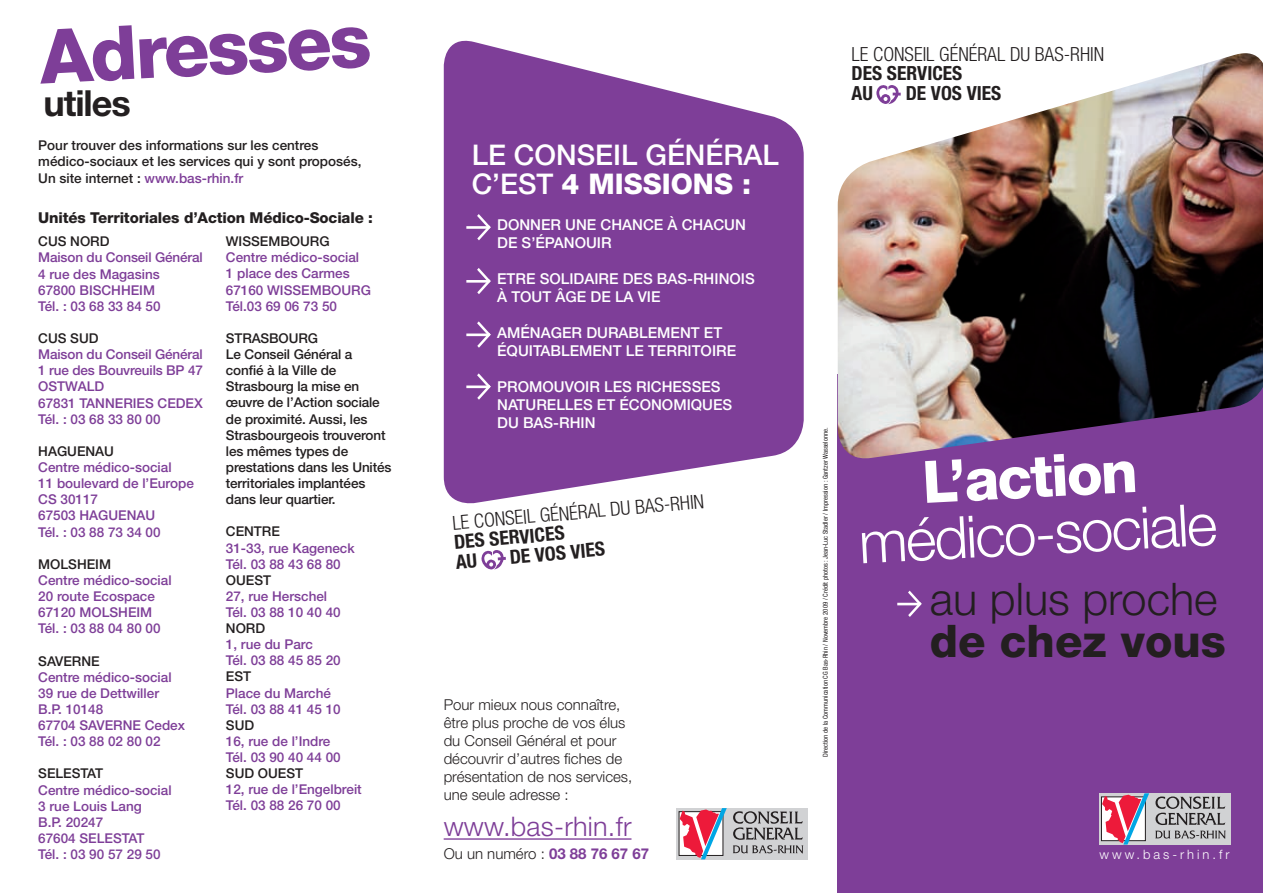
<style>
.page{position:relative;width:1263px;height:893px;background:#fff}
.page>*{position:absolute;margin:0;border:0;box-sizing:border-box;transform-origin:0 0}
.t1{font:800 75px "Helvetica Neue LT Pro";color:#7e3e98}
.t2{font:300 58.5px "Helvetica Neue LT Pro";color:#fff}
.t3{font:800 58.5px "Helvetica Neue LT Pro";color:#fff}
.t4{font:300 45px "Helvetica Neue LT Pro";color:#231f20}
.t5{font:800 45px "Helvetica Neue LT Pro";color:#231f20}
.t6{font:700 36px "Helvetica Neue LT Pro";letter-spacing:-.03em;color:#231f20}
.t7{font:500 28.5px/28.5px "Helvetica Neue LT Pro";color:#fff}
.t8{font:300 27px "Helvetica Neue LT Pro";letter-spacing:.01em;color:#7e3e98}
.t9{font:300 condensed 19.5px "Helvetica Neue LT Pro";color:#231f20}
.t10{font:700 condensed 19.5px/19.5px "Helvetica Neue LT Pro";color:#231f20}
.t11{font:500 15px/18px "Helvetica Neue LT Pro";color:#fff}
.t12{font:300 15px/18px "Helvetica Neue LT Pro";color:#231f20}
.t13{font:800 15px "Helvetica Neue LT Pro";letter-spacing:-.01em;color:#231f20}
.t14{font:500 13.5px/16px "Helvetica Neue LT Pro";color:#7e3e98}
.t15{font:500 13.5px/16px "Helvetica Neue LT Pro";letter-spacing:-.01em;color:#231f20}
.t16{font:300 12.9px "Helvetica Neue LT Pro";letter-spacing:.23em;color:#fff}
.t17{font:condensed 6.75px "Helvetica Neue LT Pro";color:#231f20}
.s1{color:#7e3e98}
.s2{font-weight:800}
.s3{font-weight:700;color:#7e3e98}
</style>
<div class="page">
<div style="left:838px;top:374px;width:425px;height:519px;background:#7e3e98"></div>
<div style="left:1098px;top:793px;width:132px;height:52px;background:#d1d2d4"></div>
<div style="left:1101px;top:797px;width:44px;height:44px;border:1px solid #231f20"></div>
<svg style="left:1102px;top:793px;width:47px;height:52px"></svg>
<svg style="left:1155px;top:796px;width:71px;height:43px"></svg>
<div style="left:676px;top:808px;width:132px;height:51px;background:#d1d2d4"></div>
<svg style="left:680px;top:808px;width:47px;height:51px"></svg>
<svg style="left:733px;top:811px;width:70px;height:42px"></svg>
<img style="left:838px;top:53px;width:425px;height:406px">
<svg style="left:444px;top:40px;width:360px;height:464px;background:#9059a6"></svg>
<hr style="left:466px;top:226px;width:23px;height:3px;background:#fff">
<svg style="left:477px;top:214px;width:14px;height:27px"></svg>
<hr style="left:466px;top:280px;width:23px;height:3px;background:#fff">
<svg style="left:477px;top:268px;width:14px;height:26px"></svg>
<hr style="left:466px;top:333px;width:23px;height:3px;background:#fff">
<svg style="left:477px;top:321px;width:14px;height:27px"></svg>
<hr style="left:466px;top:385px;width:23px;height:3px;background:#fff">
<svg style="left:477px;top:373px;width:14px;height:27px"></svg>
<hr style="left:444px;top:838px;width:187px;height:2px;background:#7e3e98">
<hr style="left:897px;top:603px;width:23px;height:2px;background:#fff">
<svg style="left:908px;top:590px;width:14px;height:27px"></svg>
<svg style="left:876px;top:84px;width:25px;height:20px"></svg>
<svg style="left:481px;top:550px;width:25px;height:20px"></svg>
<h1 class="t1" style="left:37px;top:12px;width:341px;rotate:-3deg">Adresses</h1>
<h3 class="t6" style="left:44px;top:80px;width:89px">utiles</h3>
<p class="t15" style="left:38px;top:137px;width:325px;line-height:16.5px">Pour trouver des informations sur les centres médico-sociaux et les services qui y sont proposés,<br>Un site internet : <span class="s1">www.bas-rhin.fr</span></p>
<p class="t13" style="left:38px;top:209px;width:336px">Unités Territoriales d’Action Médico-Sociale :</p>
<p class="t15" style="left:38px;top:233px;width:43px">CUS NOR</p>
<p class="t15" style="left:100px;top:233px;width:11px">D</p>
<p class="t14" style="left:38px;top:249px;width:166px">Maison du Conseil Général<br>4 rue des Magasins<br>67800 BISCHHEIM<br>Tél. : 03 68 33 84 50</p>
<p class="t15" style="left:38px;top:330px;width:62px">CUS SUD</p>
<p class="t14" style="left:38px;top:346px;width:166px;text-align:justify">Maison du Conseil Général 1 rue des Bouvreuils BP 47<br>OST</p>
<p class="t14" style="left:38px;top:378px;width:67px;text-indent:27px">WALD<br>67831 TANNERIES</p>
<p class="t14" style="left:38px;top:395px;width:166px;text-indent:119px">CEDEX<br>Tél. : 03 68 33 80 00</p>
<p class="t15" style="left:38px;top:443px;width:39px">HAGUENAU</p>
<p class="t14" style="left:38px;top:459px;width:157px">Centre médico-social<br>11 boulevard de l’Europe<br>CS 30117<br>67503 HAGUENAU<br>Tél. : 03 88 73 34 00</p>
<p class="t15" style="left:38px;top:556px;width:40px">MO LSHEIM</p>
<p class="t14" style="left:38px;top:572px;width:135px">Centre médico-social<br>20 route Ecospace<br>67120 MOLSHEIM<br>Tél. : 03 88 04 80 00</p>
<p class="t15" style="left:38px;top:653px;width:4px">SAVERNE</p>
<p class="t14" style="left:38px;top:669px;width:135px">Centre médico-social<br>39 rue de Dettwiller<br>B.P. 10148<br>67704 SAVERNE</p>
<p class="t14" style="left:38px;top:717px;width:148px;text-indent:106px">Cedex<br>Tél. : 03 88 02 80 02</p>
<p class="t15" style="left:38px;top:765px;width:34px">SELESTAT</p>
<p class="t14" style="left:38px;top:781px;width:135px">Centre médico-social<br>3 rue Louis Lang<br>B.P. 20247<br>67604 SE LESTAT<br>Tél. : 03 90 57 29 50</p>
<p class="t15" style="left:226px;top:233px;width:22px">WISSEM</p>
<p class="t15" style="left:280px;top:233px;width:21px">BOUR</p>
<p class="t15" style="left:319px;top:233px;width:12px">G</p>
<p class="t14" style="left:226px;top:249px;width:135px">Centre médico-social<br>1 place des Carmes<br>67160 WISSEM</p>
<p class="t14" style="left:322px;top:282px;width:21px">BOUR</p>
<p class="t14" style="left:361px;top:282px;width:12px">G</p>
<p class="t14" style="left:226px;top:298px;width:113px">Tél.03 69 06 73 50</p>
<p class="t15" style="left:226px;top:330px;width:3px">STRAS</p>
<p class="t15" style="left:269px;top:330px;width:14px">BOUR</p>
<p class="t15" style="left:226px;top:330px;width:167px;text-indent:82px">G<br>Le Conseil Général a confié à la Ville de<br>Strasbourg la mise en œuvre de l’Action sociale de proximité. Aussi, les<br>Strasbourgeois trouveront les mêmes types de prestations dans les Unités territoriales implantées dans leur quartier.</p>
<p class="t15" style="left:226px;top:523px;width:20px">CENTRE</p>
<p class="t14" style="left:226px;top:539px;width:130px">31-33, rue Kageneck<br>Tél. 03 88 43 68 80</p>
<p class="t15" style="left:226px;top:572px;width:10px">OUEST</p>
<p class="t14" style="left:226px;top:588px;width:116px">27, rue Herschel<br>Tél. 03 88 10 40 40</p>
<p class="t15" style="left:226px;top:620px;width:11px">NOR</p>
<p class="t15" style="left:255px;top:620px;width:11px">D</p>
<p class="t14" style="left:226px;top:636px;width:116px">1, rue du Parc<br>Tél. 03 88 45 85 20</p>
<p class="t15" style="left:226px;top:668px;width:10px">EST</p>
<p class="t14" style="left:226px;top:685px;width:116px">Place du Marché<br>Tél. 03 88 41 45 10</p>
<p class="t15" style="left:226px;top:717px;width:30px">SU D</p>
<p class="t14" style="left:226px;top:733px;width:116px">16, rue de l’Indre<br>Tél. 03 90 40 44 00</p>
<p class="t15" style="left:226px;top:765px;width:42px">SU D OUEST</p>
<p class="t14" style="left:226px;top:781px;width:137px">12, rue de l’Engelbreit<br>Tél. 03 88 26 70 00</p>
<h3 class="t7" style="left:472px;top:141px;width:299px">Le Conseil Général c’est <span class="s2">4 missions :</span></h3>
<p class="t11" style="left:497px;top:215px;width:250px">Donner une chance à chacun de s’épanouir</p>
<p class="t11" style="left:497px;top:269px;width:259px">Etre solidaire des Bas-rhinois à tout âg e de la vie</p>
<p class="t11" style="left:497px;top:323px;width:241px">Aménag er durablement et équitablement le territoire</p>
<p class="t11" style="left:497px;top:377px;width:237px">Promouvoir les richesses naturelles et économiques du Bas-Rhin</p>
<h3 class="t9" style="left:451px;top:512px;width:254px;rotate:-5deg">LE CONSEIL GÉNÉRAL DU BAS-RHIN</h3>
<h3 class="t10" style="left:453px;top:533px;width:112px;rotate:-5deg">DES SERVICES<br>AU</h3>
<h3 class="t10" style="left:509px;top:547px;width:97px;rotate:-5deg">DE VOS VIES</h3>
<p class="t12" style="left:444px;top:696px;width:190px">Pour mieux nous connaître, être plus proche de vos élus du Conseil Général et pour découvrir d’autres fiches de présentation de nos services, une seule adresse :</p>
<h3 class="t8" style="left:444px;top:810px;width:189px">www.bas-rhin.fr</h3>
<p class="t12" style="left:444px;top:844px;width:207px">Ou un numéro : <span class="s3">03 88 76 67 67</span></p>
<h3 class="t9" style="left:851px;top:43px;width:254px">LE CONSEIL GÉNÉRAL DU BAS-RHIN</h3>
<h3 class="t10" style="left:851px;top:64px;width:112px">DES SERVICES</h3>
<h3 class="t10" style="left:851px;top:83px;width:23px">AU</h3>
<h3 class="t10" style="left:906px;top:83px;width:96px">DE VOS VIES</h3>
<p class="t17" style="left:821px;top:757px;width:331px;rotate:-90deg">Direction de la Communication CG Bas-Rhin / Novembre 2009 / Crédit photos : Jean-Luc Stadler / Impression : Gantzer Wasselonne.</p>
<h2 class="t3" style="left:921px;top:448px;width:223px;rotate:-3deg">L’action</h2>
<h2 class="t2" style="left:857px;top:507px;width:360px;rotate:-3deg">médico-sociale</h2>
<h3 class="t4" style="left:930px;top:571px;width:289px">au plus proche</h3>
<h3 class="t5" style="left:930px;top:614px;width:297px">de chez vous</h3>
<p class="t16" style="left:1099px;top:846px;width:131px">www.bas-rhin.fr</p>
</div>
